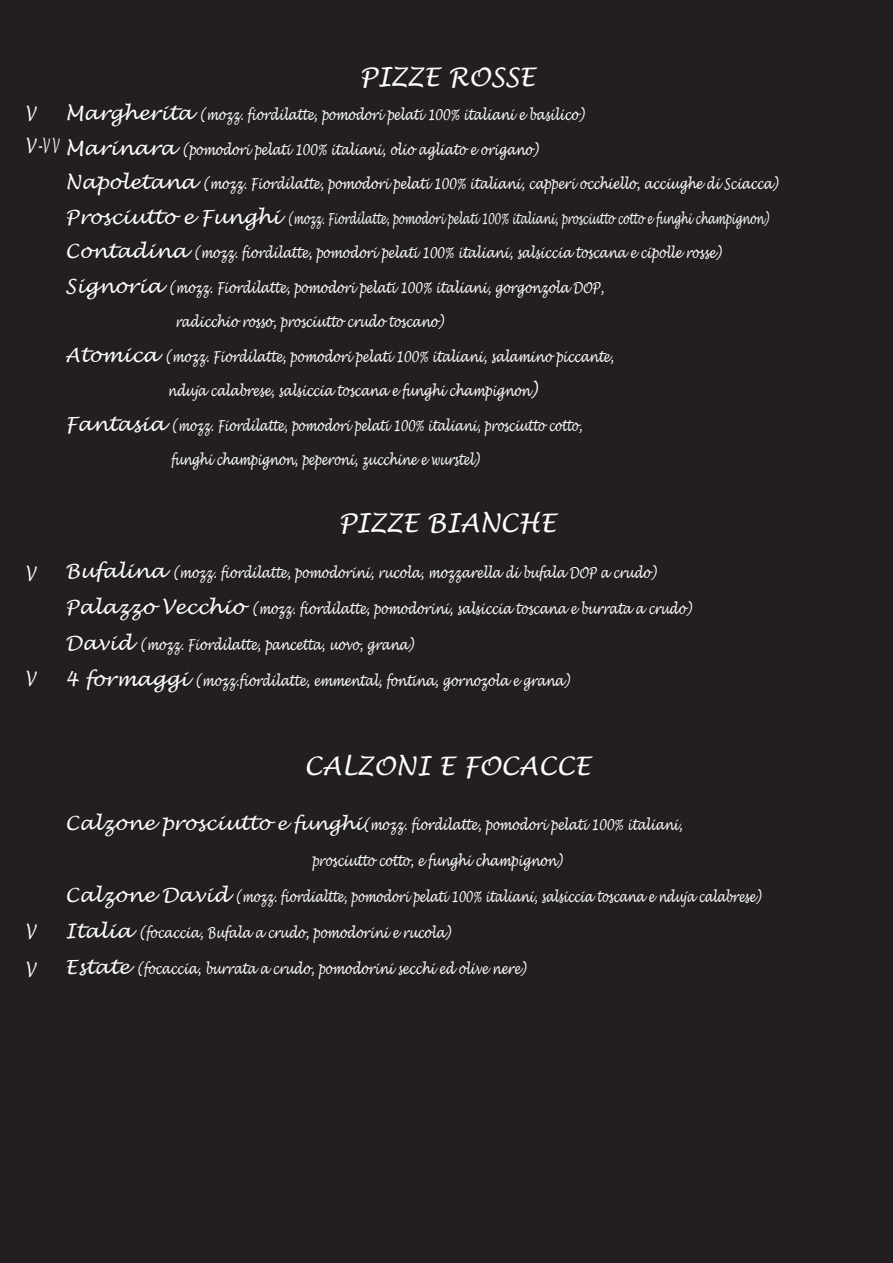
<style>
.page{position:relative;width:893px;height:1263px;background:#231f20}
.page>*{position:absolute;margin:0;border:0;box-sizing:border-box;transform-origin:0 0}
.t1{font:italic 25.5px "Lucida Handwriting";color:#fff}
.t2{font:italic 19.5px "Lucida Handwriting";color:#fff;scale:.75 1}
.t3{font:italic 15px "Lucida Handwriting";color:#fff;scale:.75 1}
.t4{font:italic 15px "Lucida Handwriting";color:#fff;scale:.72 1}
.t5{font:italic 15px "Lucida Handwriting";color:#fff;scale:.63 1}
.t6{font:italic 15px "Lucida Handwriting";color:#fff;scale:.71 1}
.s1{font-size:19.5px}
.s2{font-size:18px}
</style>
<div class="page">
<p class="t1" style="left:360px;top:61px;width:177px">PIZZE ROSSE</p>
<p class="t3" style="left:65px;top:106px;width:694px"><span class="s1">Margherita</span> (mozz. fiordilatte, pomodori pelati 100% italiani e basilico)</p>
<p class="t3" style="left:65px;top:140px;width:632px"><span class="s1">Marinara</span> (pomodori pelati 100% italiani, olio agliato e origano)</p>
<p class="t3" style="left:65px;top:175px;width:952px"><span class="s1">Napoletana</span> (mozz. Fiordilatte, pomodori pelati 100% italiani, capperi occhiello, acciughe di Sciacca)</p>
<p class="t5" style="left:65px;top:209px;width:1118px"><span class="s1">Prosciutto e Funghi</span> (mozz. Fiordilatte, pomodori pelati 100% italiani, prosciutto cotto e funghi champignon)</p>
<p class="t3" style="left:65px;top:244px;width:876px"><span class="s1">Contadina</span> (mozz. fiordilatte, pomodori pelati 100% italiani, salsiccia toscana e cipolle rosse)</p>
<p class="t3" style="left:65px;top:278px;width:720px"><span class="s1">Signoria</span> (mozz. Fiordilatte, pomodori pelati 100% italiani, gorgonzola DOP,</p>
<p class="t3" style="left:175px;top:313px;width:359px">radicchio rosso, prosciutto crudo toscano)</p>
<p class="t3" style="left:65px;top:347px;width:733px"><span class="s1">Atomica</span> (mozz. Fiordilatte, pomodori pelati 100% italiani, salamino piccante,</p>
<p class="t3" style="left:168px;top:382px;width:495px">nduja calabrese, salsiccia toscana e funghi champignon<span class="s2">)</span></p>
<p class="t4" style="left:65px;top:416px;width:719px"><span class="s1">Fantasia</span> (mozz. Fiordilatte, pomodori pelati 100% italiani, prosciutto cotto,</p>
<p class="t4" style="left:171px;top:451px;width:430px">funghi champignon, peperoni, zucchine e wurstel)</p>
<p class="t2" style="left:26px;top:103px;width:15px">V</p>
<p class="t2" style="left:26px;top:134px;width:46px">V-V V</p>
<p class="t2" style="left:26px;top:563px;width:15px">V</p>
<p class="t2" style="left:26px;top:668px;width:15px">V</p>
<p class="t2" style="left:26px;top:920px;width:15px">V</p>
<p class="t2" style="left:26px;top:958px;width:15px">V</p>
<p class="t1" style="left:338px;top:507px;width:219px">PIZZE BIANCHE</p>
<p class="t3" style="left:65px;top:563px;width:790px"><span class="s1">Bufalina</span> (mozz. fiordilatte, pomodorini, rucola, mozzarella di bufala DOP a crudo)</p>
<p class="t3" style="left:65px;top:599px;width:837px"><span class="s1">Palazzo Vecchio</span> (mozz. fiordilatte, pomodorini, salsiccia toscana e burrata a crudo)</p>
<p class="t3" style="left:65px;top:635px;width:466px"><span class="s1">David</span> (mozz. Fiordilatte, pancetta, uovo, grana)</p>
<p class="t3" style="left:65px;top:671px;width:674px"><span class="s1">4 formaggi</span> (mozz.fiordilatte, emmental, fontina, gornozola e grana)</p>
<p class="t1" style="left:304px;top:750px;width:288px">CALZONI E FOCACCE</p>
<p class="t3" style="left:65px;top:815px;width:824px"><span class="s1">Calzone prosciutto</span> <span class="s2">e funghi</span>(mozz. fiordilatte, pomodori pelati 100% italiani,</p>
<p class="t3" style="left:312px;top:851px;width:336px">prosciutto cotto, e funghi champignon)</p>
<p class="t6" style="left:65px;top:887px;width:981px"><span class="s1">Calzone David</span> (mozz. fiordialtte, pomodori pelati 100% italiani, salsiccia toscana e nduja calabrese)</p>
<p class="t3" style="left:65px;top:923px;width:516px"><span class="s1">Italia</span> (focaccia, Bufala a crudo, pomodorini e rucola)</p>
<p class="t3" style="left:65px;top:959px;width:616px"><span class="s1">Estate</span> (focaccia, burrata a crudo, pomodorini secchi ed olive nere)</p>
</div>
